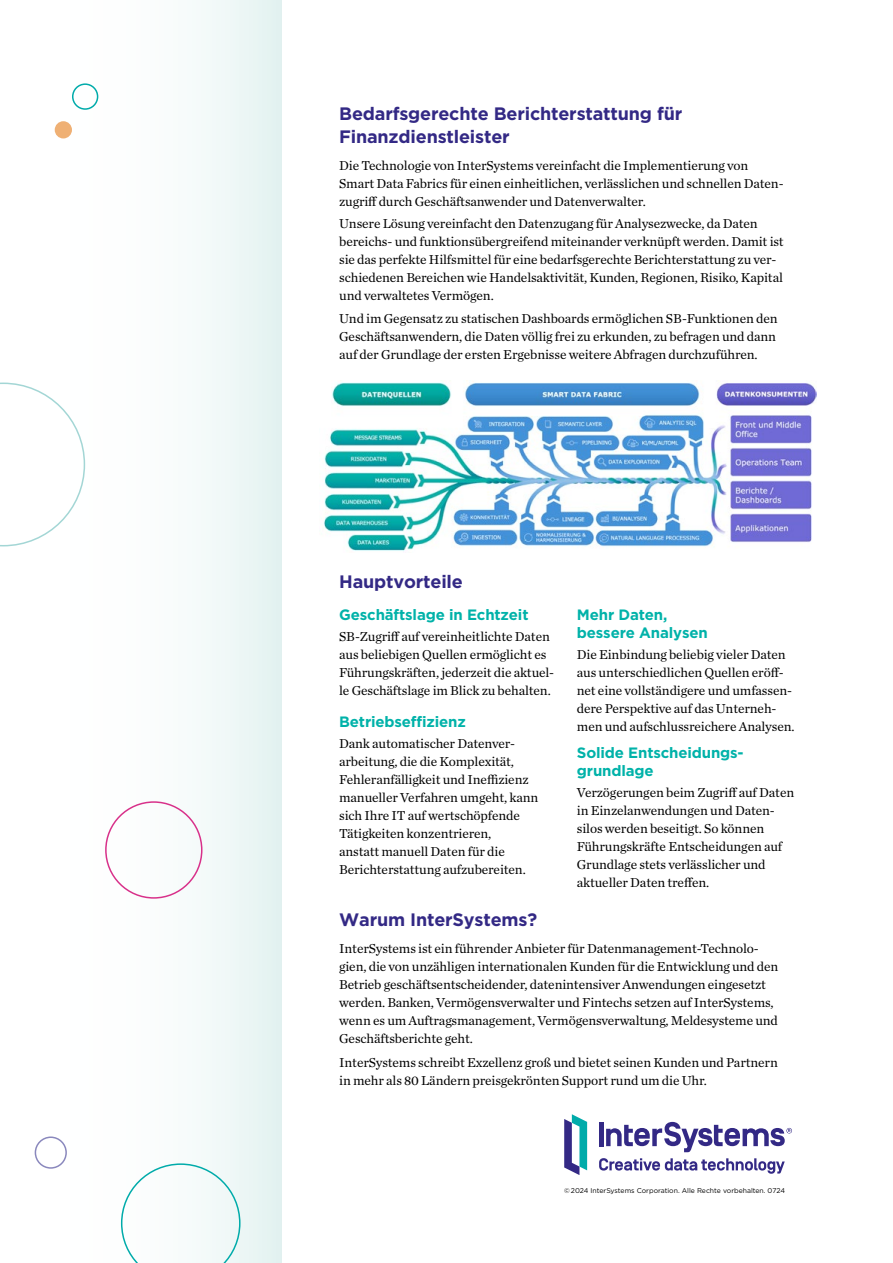
<style>
.page{position:relative;width:893px;height:1263px;background:#fff}
.page>*{position:absolute;margin:0;border:0;box-sizing:border-box;transform-origin:0 0}
.t1{font:700 18px/22.5px "Gotham";letter-spacing:-.01em;color:#332985}
.t2{font:700 15px/18px "Gotham";letter-spacing:-.01em;color:#00b2a9}
.t3{font:13.5px/18px "Chronicle Text G1";letter-spacing:-.01em;color:#000}
.t4{font:6.9px "Gotham";color:#000}
</style>
<div class="page">
<div style="left:0;top:0;width:282px;height:1263px;background:linear-gradient(to right,#fff,#eaf5f4)"></div>
<div style="left:599px;top:1122px;width:5px;height:24px;background:#332985"></div>
<svg style="left:606px;top:1122px;width:186px;height:30px"></svg>
<svg style="left:564px;top:1114px;width:23px;height:61px"></svg>
<svg style="left:599px;top:1158px;width:186px;height:16px"></svg>
<div style="left:72px;top:83px;width:26px;height:27px;border:2px solid #00abaa;border-radius:50%"></div>
<div style="left:105px;top:801px;width:97px;height:98px;border:2px solid #d8318a;border-radius:50%"></div>
<div style="left:55px;top:121px;width:17px;height:17px;background:#efb074;border-radius:50%"></div>
<svg style="left:121px;top:1163px;width:120px;height:100px"></svg>
<div style="left:35px;top:1136px;width:32px;height:33px;border:2px solid #8a88bd;border-radius:50%"></div>
<svg style="left:0;top:382px;width:85px;height:164px"></svg>
<img style="left:323px;top:380px;width:493px;height:171px">
<h1 class="t1" style="left:339px;top:102px;width:345px">Bedarfsgerechte Berichterstattung für<br>Finanzdienstleister</h1>
<p class="t3" style="left:339px;top:156px;width:446px">Die Technologie von InterSystems vereinfacht die Implementierung von<br>Smart Data Fabrics für einen einheitlichen, verlässlichen und schnellen Daten&shy;zugriff durch Geschäftsanwender und Datenverwalter.</p>
<p class="t3" style="left:339px;top:214px;width:446px">Unsere Lösung vereinfacht den Datenzugang für Analysezwecke, da Daten bereichs- und funktionsübergreifend miteinander verknüpft werden. Damit ist sie das perfekte Hilfsmittel für eine bedarfsgerechte Berichterstattung zu ver&shy;schiedenen Bereichen wie Handelsaktivität, Kunden, Regionen, Risiko, Kapital und verwaltetes Vermögen.</p>
<p class="t3" style="left:339px;top:309px;width:440px;text-align:justify">Und im Gegensatz zu statischen Dashboards ermöglichen SB-Funktionen den Geschäftsanwendern, die Daten völlig frei zu erkunden, zu befragen und dann auf der Grundlage der ersten Ergebnisse weitere Abfragen durchzuführen.</p>
<h1 class="t1" style="left:339px;top:570px;width:125px">Hauptvorteile</h1>
<p class="t2" style="left:339px;top:606px;width:191px">Geschäftslage in Echtzeit</p>
<p class="t3" style="left:339px;top:627px;width:217px">SB-Zugriff auf vereinheitlichte Daten aus beliebigen Quellen ermöglicht es Führungskräften, jederzeit die aktuel&shy;le Geschäftslage im Blick zu behalten.</p>
<p class="t2" style="left:339px;top:712px;width:128px">Betriebseffizienz</p>
<p class="t3" style="left:339px;top:734px;width:201px">Dank automatischer Datenver&shy;arbeitung, die die Komplexität,<br>Fehleranfälligkeit und Ineffizienz manueller Verfahren umgeht, kann sich Ihre IT auf wertschöpfende<br>Tätigkeiten konzentrieren,<br>anstatt manuell Daten für die<br>Berichterstattung aufzubereiten.</p>
<p class="t2" style="left:577px;top:606px;width:132px">Mehr Daten, bessere Analysen</p>
<p class="t3" style="left:577px;top:645px;width:219px">Die Einbindung beliebig vieler Daten aus unterschiedlichen Quellen eröff&shy;net eine vollständigere und umfassen&shy;dere Perspektive auf das Unterneh&shy;men und aufschlussreichere Analysen.</p>
<p class="t2" style="left:577px;top:744px;width:168px">Solide Entscheidungs&shy;grundlage</p>
<p class="t3" style="left:577px;top:783px;width:219px">Verzögerungen beim Zugriff auf Daten in Einzelanwendungen und Daten&shy;silos werden beseitigt. So können Führungskräfte Entscheidungen auf Grundlage stets verlässlicher und aktueller Daten treffen.</p>
<h1 class="t1" style="left:339px;top:908px;width:199px">Warum InterSystems?</h1>
<p class="t3" style="left:339px;top:939px;width:441px">InterSystems ist ein führender Anbieter für Datenmanagement-Technolo&shy;gien, die von unzähligen internationalen Kunden für die Entwicklung und den Betrieb geschäftsentscheidender, datenintensiver Anwendungen eingesetzt werden. Banken, Vermögensverwalter und Fintechs setzen auf InterSystems, wenn es um Auftragsmanagement, Vermögensverwaltung, Meldesysteme und Geschäftsberichte geht.</p>
<p class="t3" style="left:339px;top:1053px;width:440px">InterSystems schreibt Exzellenz groß und bietet seinen Kunden und Partnern in mehr als 80 Ländern preisgekrönten Support rund um die Uhr.</p>
<p class="t4" style="left:564px;top:1186px;width:222px">© 2024 InterSystems Corporation. Alle Rechte vorbehalten. 0724</p>
</div>
